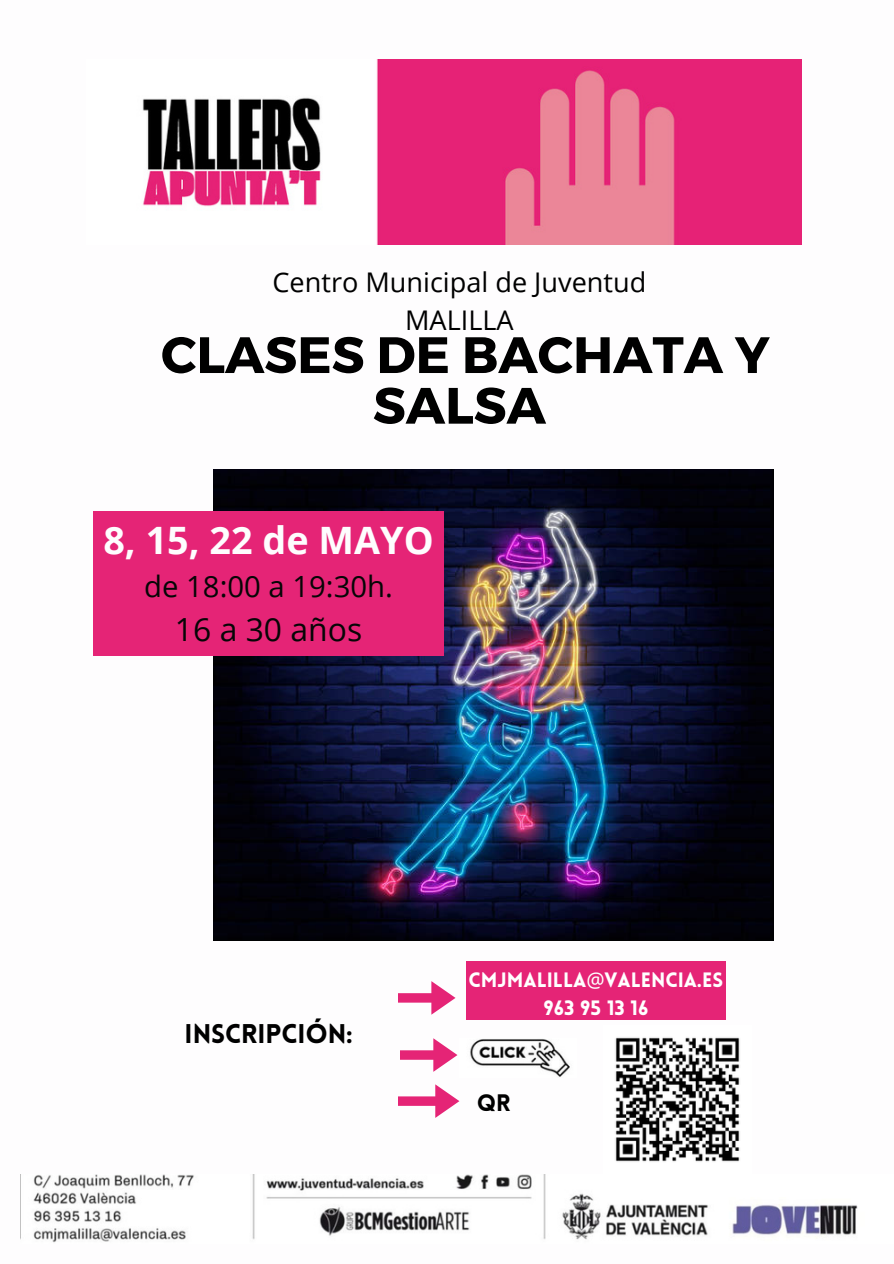
<style>
.page{position:relative;width:894px;height:1264px;background:#fff}
.page>*{position:absolute;margin:0;border:0;box-sizing:border-box;transform-origin:0 0}
.t1{font:700 51px/50.7px "Montserrat";color:#000;text-align:center}
.t2{font:700 37.65px "Open Sans";color:#fefdfe}
.t3{font:31.8px "Open Sans";color:#060606}
.t4{font:29.25px "Open Sans";color:#060606}
.t5{font:27px/37.5px "Open Sans";color:#000;text-align:center}
.t6{font:900 26.4px "Lovelo";color:#000}
.t7{font:900 23.4px "Lovelo";color:#000}
.t8{font:900 20.4px "Lovelo";color:#fff}
.s1{font-family:"Noto Sans";font-weight:400}
</style>
<div class="page">
<img style="left:142px;top:60px;width:659px;height:184px">
<img style="left:33px;top:1174px;width:825px;height:69px">
<img style="left:213px;top:470px;width:560px;height:470px">
<svg style="left:398px;top:1084px;width:61px;height:33px"></svg>
<img style="left:470px;top:1039px;width:100px;height:38px">
<svg style="left:400px;top:1038px;width:57px;height:33px"></svg>
<svg style="left:398px;top:981px;width:57px;height:33px"></svg>
<div style="left:466px;top:961px;width:259px;height:59px;background:#e52476"></div>
<div style="left:93px;top:511px;width:351px;height:144px;background:#e52476"></div>
<img style="left:615px;top:1037px;width:125px;height:125px">
<p class="t5" style="left:272px;top:263px;width:375px">Centro Municipal de Juventud<br>MALILLA</p>
<p class="t1" style="left:161px;top:327px;width:610px">CLASES DE BACHATA Y<br>SALSA</p>
<h3 class="t2" style="left:103px;top:514px;width:331px">8, 15, 22 de MAYO</h3>
<h3 class="t4" style="left:144px;top:566px;width:250px">de 18:00 a 19:30h.</h3>
<h3 class="t3" style="left:175px;top:607px;width:189px">16 a 30 años</h3>
<h4 class="t6" style="left:184px;top:1023px;width:169px">INSCRIPCIÓN:</h4>
<p class="t8" style="left:468px;top:971px;width:256px">CMJMALILLA<span class="s1">@</span>VALENCIA.ES</p>
<p class="t8" style="left:543px;top:999px;width:106px">963 95 13 16</p>
<p class="t7" style="left:476px;top:1093px;width:35px">QR</p>
</div>
